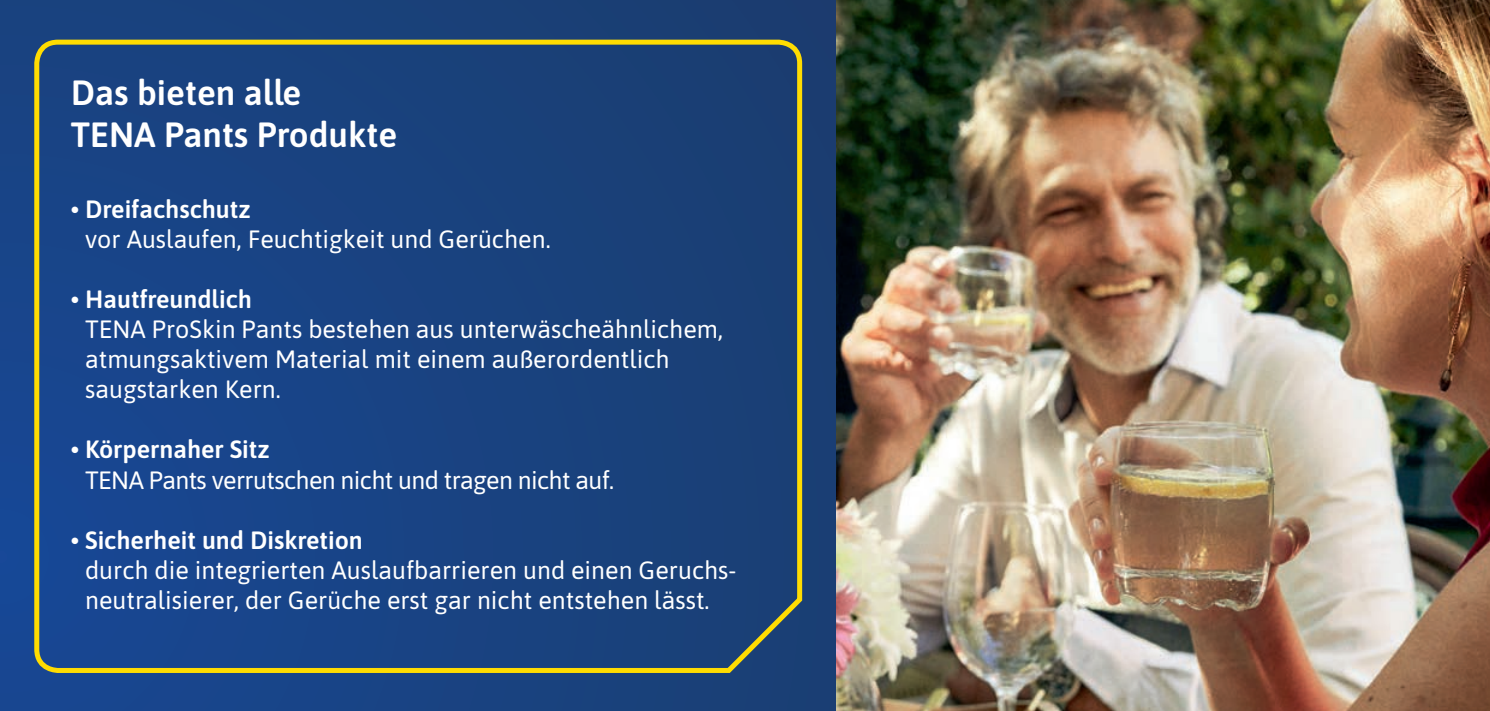
<style>
.page{position:relative;width:1490px;height:711px;background:#fff}
.page>*{position:absolute;margin:0;border:0;box-sizing:border-box;transform-origin:0 0}
.t1{font:600 35px/42px "Asap";color:#fff}
.t2{font:25px/30px "Asap";color:#fff}
.t3{font:600 25px "Asap";color:#fff}
.t4{font:25px "Asap";letter-spacing:-.025em;color:#fff}
</style>
<div class="page">
<div style="left:0;top:0;width:836px;height:710px;background:linear-gradient(to right,#18458b,#1a3e71)"></div>
<img style="left:836px;top:0;width:653px;height:710px">
<svg style="left:32px;top:37px;width:772px;height:638px;background:#1f467d"></svg>
<svg style="left:1486px;top:0;width:4px;height:3px"></svg>
<h1 class="t1" style="left:71px;top:70px;width:328px">Das bieten alle<br>TENA Pants Produkte</h1>
<p class="t3" style="left:71px;top:192px;width:181px">• Dreifachschutz</p>
<p class="t2" style="left:85px;top:223px;width:467px">vor Auslaufen, Feuchtigkeit und Gerüchen.</p>
<p class="t3" style="left:71px;top:282px;width:183px">• Hautfreundlich</p>
<p class="t2" style="left:85px;top:313px;width:639px">TENA ProSkin Pants bestehen aus unterwäscheähnlichem, atmungsaktivem Material mit einem außerordentlich saugstarken Kern.</p>
<p class="t3" style="left:71px;top:432px;width:200px">• Körpernaher Sitz</p>
<p class="t4" style="left:85px;top:462px;width:530px">TENA Pants verrutschen nicht und tragen nicht auf.</p>
<p class="t3" style="left:71px;top:522px;width:293px">• Sicherheit und Diskretion</p>
<p class="t2" style="left:85px;top:553px;width:653px">durch die integrierten Auslaufbarrieren und einen Geruchs&shy;neutralisierer, der Gerüche erst gar nicht entstehen lässt.</p>
</div>
